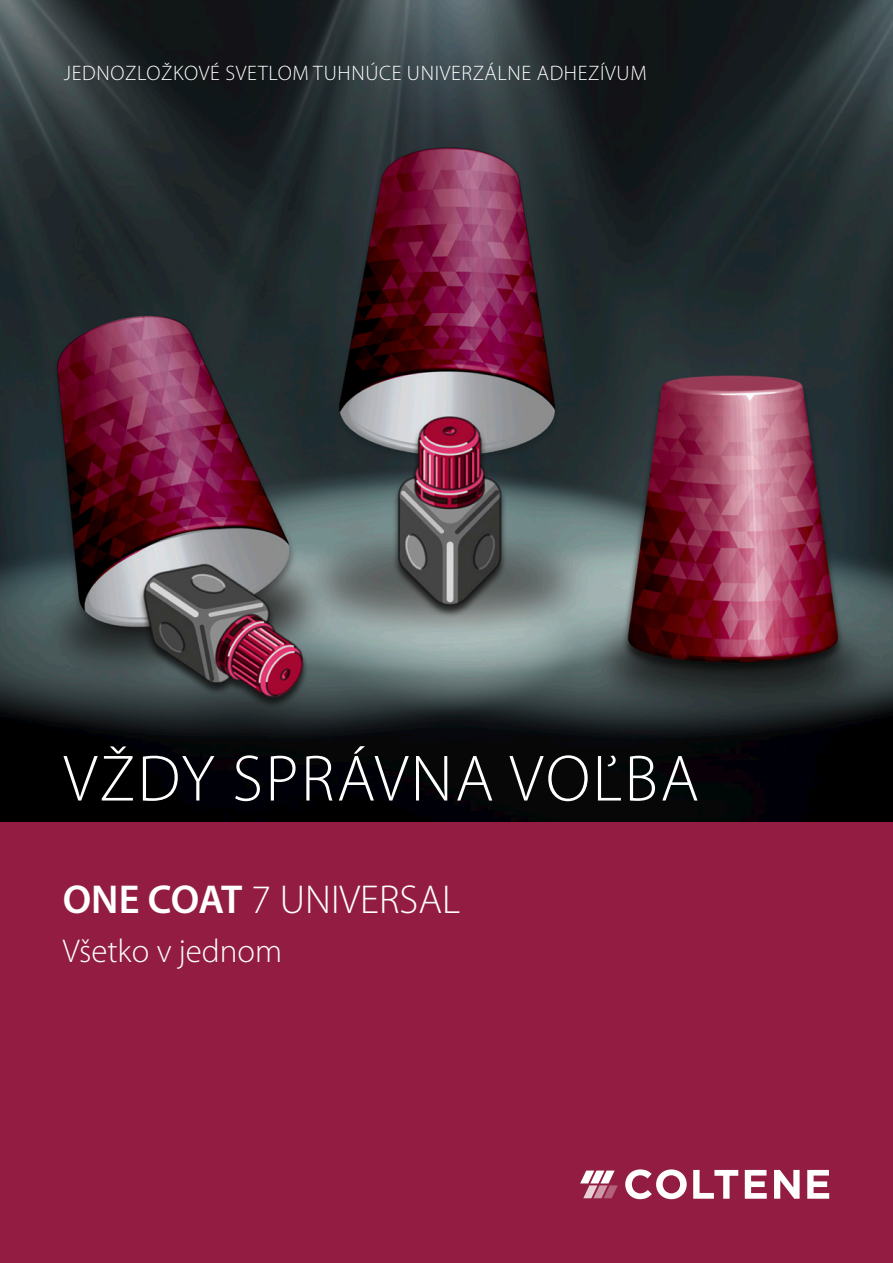
<style>
.page{position:relative;width:893px;height:1263px;background:#fff}
.page>*{position:absolute;margin:0;border:0;box-sizing:border-box;transform-origin:0 0}
.t1{font:300 66px "Myriad Pro";letter-spacing:.035em;color:#fff}
.t2{font:300 40.5px "Myriad Pro";color:#fff}
.t3{font:300 33px "Myriad Pro";color:#fff}
.t4{font:300 21px "Myriad Pro";letter-spacing:.03em;color:#fff}
.s1{font-weight:600}
</style>
<div class="page">
<img style="left:0;top:0;width:893px;height:823px">
<div style="left:0;top:823px;width:893px;height:440px;background:#931d42"></div>
<svg style="left:625px;top:1169px;width:62px;height:30px"></svg>
<svg style="left:693px;top:1170px;width:45px;height:29px"></svg>
<svg style="left:745px;top:1170px;width:22px;height:29px"></svg>
<svg style="left:774px;top:1170px;width:26px;height:29px"></svg>
<svg style="left:807px;top:1170px;width:22px;height:29px"></svg>
<svg style="left:580px;top:1170px;width:38px;height:28px"></svg>
<p class="t4" style="left:64px;top:61px;width:584px">JEDNOZLOŽKOVÉ SVETLOM TUHNÚCE UNIVERZÁLNE ADHEZÍVUM</p>
<h1 class="t1" style="left:63px;top:742px;width:637px">VŽDY SPRÁVNA VOĽBA</h1>
<h2 class="t2" style="left:63px;top:877px;width:399px"><span class="s1">ONE COAT</span> 7 UNIVERSAL</h2>
<h3 class="t3" style="left:63px;top:933px;width:221px">Všetko v jednom</h3>
</div>
